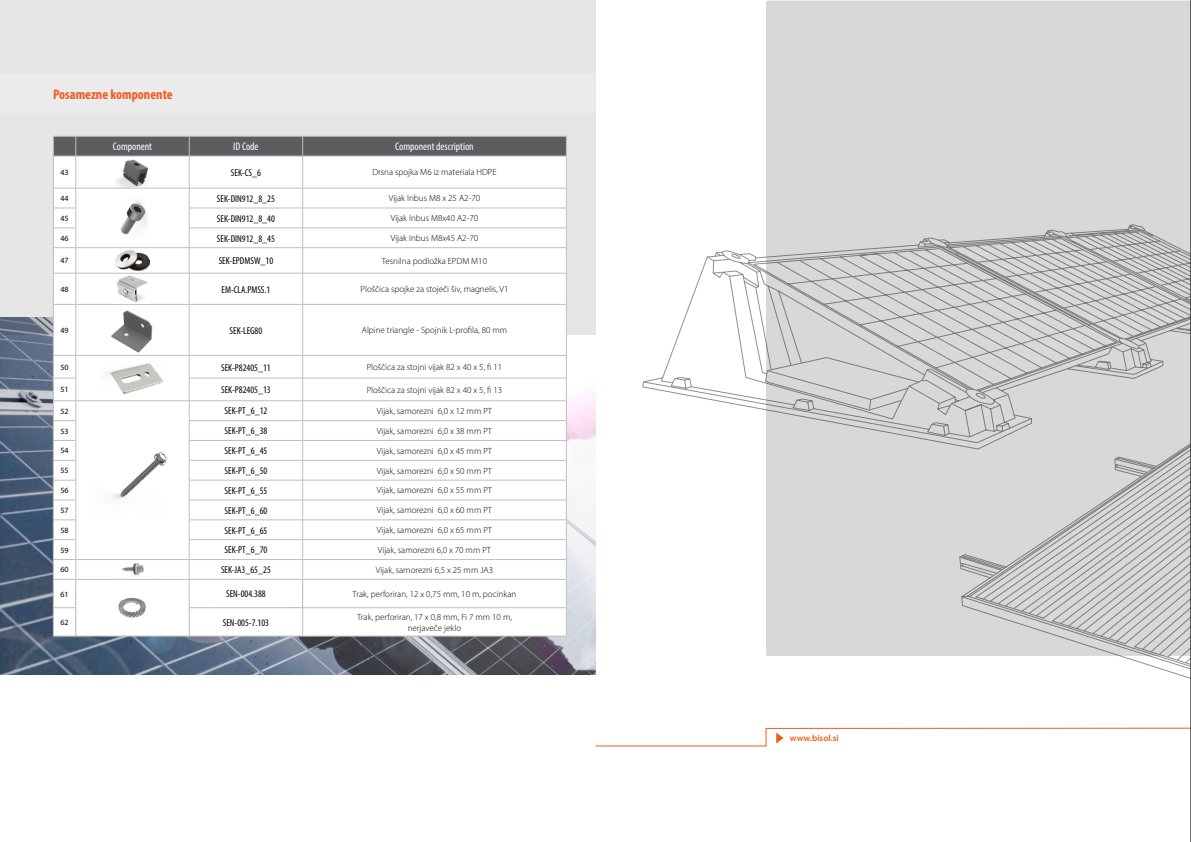
<style>
.page{position:relative;width:1191px;height:842px;background:#fff}
.page>*{position:absolute;margin:0;border:0;box-sizing:border-box;transform-origin:0 0}
.t1{font:700 condensed 14px "Myriad Pro";color:#f15a22}
.t2{font:condensed 11px "Myriad Pro";color:#fff}
.t3{font:condensed 10px "Myriad Pro";color:#000}
.t4{font:300 9px "Myriad Pro";color:#000}
.t5{font:600 9px "Myriad Pro";color:#f15a22}
.t6{font:8px "Myriad Pro";color:#000}
</style>
<div class="page">
<div style="left:766px;top:1px;width:424px;height:655px;background:#d8d8d8"></div>
<svg style="left:595px;top:727px;width:595px;height:20px"></svg>
<hr style="left:1190px;top:0;width:1px;height:842px;background:#000">
<svg style="left:642px;top:250px;width:316px;height:200px"></svg>
<svg style="left:643px;top:252px;width:389px;height:191px"></svg>
<svg style="left:747px;top:224px;width:444px;height:168px;background:#d0d0d0"></svg>
<svg style="left:962px;top:230px;width:229px;height:145px;background:#c2c2c2"></svg>
<svg style="left:958px;top:433px;width:233px;height:255px"></svg>
<svg style="left:966px;top:433px;width:225px;height:245px"></svg>
<svg style="left:975px;top:437px;width:216px;height:232px;background:#cfcfcf"></svg>
<svg style="left:958px;top:457px;width:197px;height:120px;background:#cecece"></svg>
<img style="left:0;top:334px;width:595px;height:340px">
<div style="left:0;top:0;width:595px;height:334px;background:#e6e6e6"></div>
<div style="left:54px;top:157px;width:512px;height:479px;background:#fff"></div>
<div style="left:303px;top:579px;width:263px;height:29px;background:#fff"></div>
<hr style="left:53px;top:156px;width:1px;height:32px;background:#bfbfbf">
<hr style="left:76px;top:156px;width:1px;height:32px;background:#bfbfbf">
<hr style="left:189px;top:156px;width:1px;height:32px;background:#bfbfbf">
<hr style="left:302px;top:156px;width:1px;height:32px;background:#bfbfbf">
<hr style="left:566px;top:156px;width:1px;height:32px;background:#bfbfbf">
<hr style="left:76px;top:188px;width:113px;height:1px;background:#bfbfbf">
<hr style="left:189px;top:188px;width:114px;height:1px;background:#bfbfbf">
<hr style="left:303px;top:188px;width:263px;height:1px;background:#bfbfbf">
<hr style="left:189px;top:208px;width:114px;height:1px;background:#bfbfbf">
<hr style="left:303px;top:208px;width:263px;height:1px;background:#bfbfbf">
<hr style="left:189px;top:228px;width:114px;height:1px;background:#bfbfbf">
<hr style="left:303px;top:228px;width:263px;height:1px;background:#bfbfbf">
<hr style="left:76px;top:247px;width:113px;height:1px;background:#bfbfbf">
<hr style="left:189px;top:247px;width:114px;height:1px;background:#bfbfbf">
<svg style="left:189px;top:188px;width:1px;height:85px"></svg>
<hr style="left:303px;top:247px;width:263px;height:1px;background:#bfbfbf">
<svg style="left:302px;top:189px;width:1px;height:84px"></svg>
<svg style="left:566px;top:188px;width:1px;height:85px"></svg>
<hr style="left:53px;top:273px;width:1px;height:31px;background:#bfbfbf">
<hr style="left:76px;top:273px;width:113px;height:1px;background:#bfbfbf">
<hr style="left:76px;top:273px;width:1px;height:31px;background:#bfbfbf">
<hr style="left:189px;top:273px;width:114px;height:1px;background:#bfbfbf">
<hr style="left:189px;top:273px;width:1px;height:31px;background:#bfbfbf">
<hr style="left:303px;top:273px;width:263px;height:1px;background:#bfbfbf">
<hr style="left:302px;top:273px;width:1px;height:31px;background:#bfbfbf">
<hr style="left:566px;top:273px;width:1px;height:31px;background:#bfbfbf">
<svg style="left:54px;top:304px;width:22px;height:1px"></svg>
<hr style="left:53px;top:304px;width:1px;height:51px;background:#bfbfbf">
<hr style="left:76px;top:304px;width:113px;height:1px;background:#bfbfbf">
<hr style="left:76px;top:304px;width:1px;height:51px;background:#bfbfbf">
<hr style="left:189px;top:304px;width:114px;height:1px;background:#bfbfbf">
<hr style="left:189px;top:304px;width:1px;height:51px;background:#bfbfbf">
<hr style="left:303px;top:304px;width:263px;height:1px;background:#bfbfbf">
<hr style="left:302px;top:304px;width:1px;height:51px;background:#bfbfbf">
<hr style="left:566px;top:304px;width:1px;height:51px;background:#bfbfbf">
<hr style="left:303px;top:355px;width:263px;height:1px;background:#bfbfbf">
<hr style="left:303px;top:378px;width:263px;height:1px;background:#bfbfbf">
<hr style="left:303px;top:401px;width:263px;height:1px;background:#bfbfbf">
<hr style="left:303px;top:420px;width:263px;height:1px;background:#bfbfbf">
<hr style="left:303px;top:440px;width:263px;height:1px;background:#bfbfbf">
<hr style="left:303px;top:460px;width:263px;height:1px;background:#bfbfbf">
<hr style="left:303px;top:480px;width:263px;height:1px;background:#bfbfbf">
<hr style="left:303px;top:500px;width:263px;height:1px;background:#bfbfbf">
<hr style="left:303px;top:520px;width:263px;height:1px;background:#bfbfbf">
<hr style="left:303px;top:539px;width:263px;height:1px;background:#bfbfbf">
<hr style="left:303px;top:636px;width:263px;height:1px;background:#bfbfbf">
<svg style="left:53px;top:136px;width:514px;height:21px;background:#636466"></svg>
<hr style="left:76px;top:156px;width:113px;height:1px;background:#bfbfbf">
<hr style="left:189px;top:156px;width:114px;height:1px;background:#bfbfbf">
<hr style="left:303px;top:156px;width:263px;height:1px;background:#bfbfbf">
<svg style="left:53px;top:188px;width:24px;height:86px;background:#f6f6f6"></svg>
<hr style="left:303px;top:559px;width:263px;height:1px;background:#bfbfbf">
<hr style="left:303px;top:579px;width:263px;height:1px;background:#bfbfbf">
<svg style="left:53px;top:355px;width:250px;height:282px"></svg>
<svg style="left:566px;top:355px;width:1px;height:281px"></svg>
<hr style="left:189px;top:607px;width:114px;height:1px;background:#bfbfbf">
<hr style="left:303px;top:607px;width:263px;height:1px;background:#bfbfbf">
<img style="left:116px;top:156px;width:33px;height:32px">
<img style="left:116px;top:198px;width:33px;height:40px">
<img style="left:115px;top:250px;width:35px;height:21px">
<img style="left:115px;top:274px;width:35px;height:29px">
<img style="left:109px;top:307px;width:47px;height:46px">
<img style="left:100px;top:361px;width:65px;height:34px">
<img style="left:89px;top:446px;width:87px;height:68px">
<img style="left:112px;top:563px;width:42px;height:13px">
<img style="left:118px;top:598px;width:29px;height:20px">
<p class="t1" style="left:53px;top:85px;width:121px">Posamezne komponente</p>
<p class="t2" style="left:113px;top:140px;width:41px">Component</p>
<p class="t2" style="left:233px;top:140px;width:27px">ID Code</p>
<p class="t2" style="left:395px;top:140px;width:80px">Component description</p>
<p class="t6" style="left:60px;top:167px;width:10px">43</p>
<p class="t3" style="left:231px;top:166px;width:31px">SEK-CS_6</p>
<p class="t4" style="left:372px;top:167px;width:126px">Drsna spojka M6 iz materiala HDPE</p>
<p class="t6" style="left:60px;top:193px;width:10px">44</p>
<p class="t3" style="left:217px;top:192px;width:59px">SEK-DIN912_8_25</p>
<p class="t4" style="left:389px;top:193px;width:93px">Vijak Inbus M8 x 25 A2-70</p>
<p class="t6" style="left:60px;top:213px;width:10px">45</p>
<p class="t3" style="left:217px;top:212px;width:59px">SEK-DIN912_8_40</p>
<p class="t4" style="left:391px;top:213px;width:89px">Vijak Inbus M8x40 A2-70</p>
<p class="t6" style="left:60px;top:233px;width:10px">46</p>
<p class="t3" style="left:217px;top:232px;width:59px">SEK-DIN912_8_45</p>
<p class="t4" style="left:391px;top:233px;width:89px">Vijak Inbus M8x45 A2-70</p>
<p class="t6" style="left:60px;top:256px;width:10px">47</p>
<p class="t3" style="left:219px;top:255px;width:56px">SEK-EPDMSW_10</p>
<p class="t4" style="left:382px;top:255px;width:107px">Tesnilna podložka EPDM M10</p>
<p class="t6" style="left:60px;top:284px;width:10px">48</p>
<p class="t3" style="left:221px;top:283px;width:50px">EM-CLA.PMSS.1</p>
<p class="t4" style="left:361px;top:284px;width:149px">Ploščica spojke za stoječi šiv, magnelis, V1</p>
<p class="t6" style="left:60px;top:325px;width:10px">49</p>
<p class="t3" style="left:229px;top:324px;width:34px">SEK-LEG80</p>
<p class="t4" style="left:362px;top:325px;width:147px">Alpine triangle - Spojnik L-profila, 80 mm</p>
<p class="t6" style="left:60px;top:362px;width:10px">50</p>
<p class="t3" style="left:221px;top:361px;width:51px">SEK-P82405_11</p>
<p class="t4" style="left:367px;top:362px;width:137px">Ploščica za stojni vijak 82 x 40 x 5, fi 11</p>
<p class="t6" style="left:60px;top:385px;width:10px">51</p>
<p class="t3" style="left:221px;top:384px;width:51px">SEK-P82405_13</p>
<p class="t4" style="left:367px;top:384px;width:137px">Ploščica za stojni vijak 82 x 40 x 5, fi 13</p>
<p class="t6" style="left:60px;top:406px;width:10px">52</p>
<p class="t3" style="left:224px;top:405px;width:44px">SEK-PT_6_12</p>
<p class="t4" style="left:377px;top:406px;width:117px">Vijak, samorezni 6,0 x 12 mm PT</p>
<p class="t6" style="left:60px;top:426px;width:10px">53</p>
<p class="t3" style="left:224px;top:425px;width:44px">SEK-PT_6_38</p>
<p class="t4" style="left:377px;top:425px;width:117px">Vijak, samorezni 6,0 x 38 mm PT</p>
<p class="t6" style="left:60px;top:446px;width:10px">54</p>
<p class="t3" style="left:224px;top:445px;width:44px">SEK-PT_6_45</p>
<p class="t4" style="left:377px;top:445px;width:117px">Vijak, samorezni 6,0 x 45 mm PT</p>
<p class="t6" style="left:60px;top:466px;width:10px">55</p>
<p class="t3" style="left:224px;top:465px;width:44px">SEK-PT_6_50</p>
<p class="t4" style="left:377px;top:465px;width:117px">Vijak, samorezni 6,0 x 50 mm PT</p>
<p class="t6" style="left:60px;top:485px;width:10px">56</p>
<p class="t3" style="left:224px;top:484px;width:44px">SEK-PT_6_55</p>
<p class="t4" style="left:377px;top:485px;width:117px">Vijak, samorezni 6,0 x 55 mm PT</p>
<p class="t6" style="left:60px;top:505px;width:10px">57</p>
<p class="t3" style="left:224px;top:504px;width:44px">SEK-PT_6_60</p>
<p class="t4" style="left:377px;top:505px;width:117px">Vijak, samorezni 6,0 x 60 mm PT</p>
<p class="t6" style="left:60px;top:525px;width:10px">58</p>
<p class="t3" style="left:224px;top:524px;width:44px">SEK-PT_6_65</p>
<p class="t4" style="left:377px;top:525px;width:117px">Vijak, samorezni 6,0 x 65 mm PT</p>
<p class="t6" style="left:60px;top:545px;width:10px">59</p>
<p class="t3" style="left:224px;top:544px;width:44px">SEK-PT_6_70</p>
<p class="t4" style="left:378px;top:545px;width:115px">Vijak, samorezni 6,0 x 70 mm PT</p>
<p class="t6" style="left:60px;top:565px;width:10px">60</p>
<p class="t3" style="left:221px;top:564px;width:51px">SEK-JA3_65_25</p>
<p class="t4" style="left:376px;top:564px;width:119px">Vijak, samorezni 6,5 x 25 mm JA3</p>
<p class="t6" style="left:60px;top:589px;width:10px">61</p>
<p class="t3" style="left:226px;top:588px;width:41px">SEN-004.388</p>
<p class="t4" style="left:352px;top:588px;width:165px">Trak, perforiran, 12 x 0,75 mm, 10 m, pocinkan</p>
<p class="t6" style="left:60px;top:617px;width:10px">62</p>
<p class="t3" style="left:223px;top:616px;width:48px">SEN-005-7.103</p>
<p class="t4" style="left:357px;top:611px;width:156px">Trak, perforiran, 17 x 0,8 mm, Fi 7 mm 10 m,</p>
<p class="t4" style="left:408px;top:622px;width:55px">nerjaveče jeklo</p>
<p class="t5" style="left:790px;top:732px;width:51px">www.bisol.si</p>
</div>
